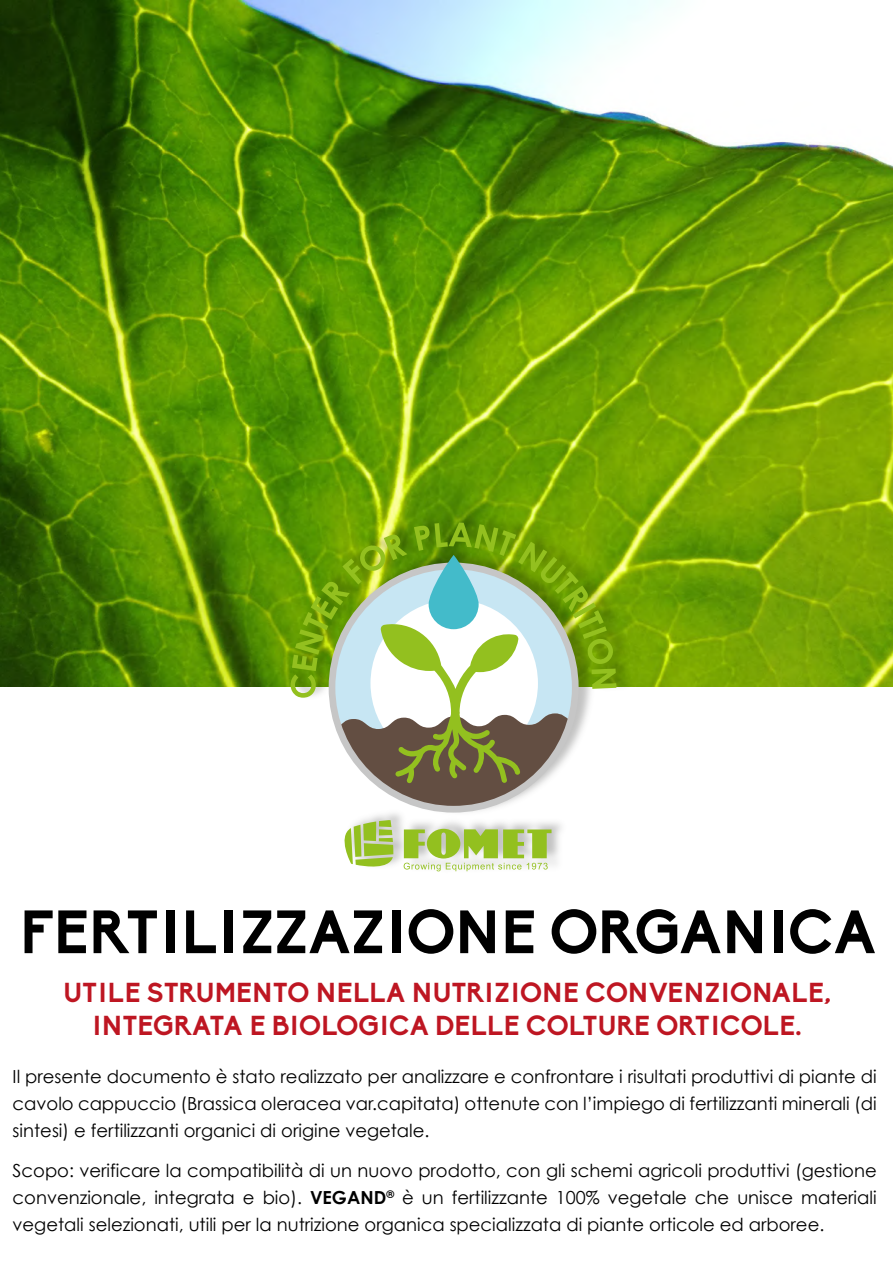
<style>
.page{position:relative;width:893px;height:1263px;background:#fff}
.page>*{position:absolute;margin:0;border:0;box-sizing:border-box;transform-origin:0 0}
.t1{font:700 60px "Biko";color:#000}
.t2{font:700 27px/32.4px "Biko";letter-spacing:.01em;color:#be1622;text-align:center}
.t3{font:18px/27px "Century Gothic";color:#000;text-align:justify}
.s1{font-weight:700}
</style>
<div class="page">
<img style="left:0;top:0;width:893px;height:686px">
<img style="left:289px;top:508px;width:346px;height:364px">
<svg style="left:336px;top:820px;width:57px;height:50px"></svg>
<svg style="left:404px;top:829px;width:147px;height:42px"></svg>
<svg style="left:291px;top:522px;width:325px;height:289px"></svg>
<h1 class="t1" style="left:21px;top:896px;width:857px">FERTILIZZAZIONE ORGANICA</h1>
<h2 class="t2" style="left:64px;top:977px;width:768px">UTILE STRUMENTO NELLA NUTRIZIONE CONVENZIONALE,<br>INTEGRATA E BIOLOGICA DELLE COLTURE ORTICOLE.</h2>
<p class="t3" style="left:13px;top:1062px;width:866px">Il presente documento è stato realizzato per analizzare e confrontare i risultati produttivi di piante di cavolo cappuccio (Brassica oleracea var.capitata) ottenute con l’impiego di fertilizzanti minerali (di sintesi) e fertilizzanti organici di origine vegetale.</p>
<p class="t3" style="left:13px;top:1157px;width:866px">Scopo: verificare la compatibilità di un nuovo prodotto, con gli schemi agricoli produttivi (gestione convenzionale, integrata e bio). <span class="s1">VEGAND</span><sup>®</sup> è un fertilizzante 100% vegetale che unisce materiali vegetali selezionati, utili per la nutrizione organica specializzata di piante orticole ed arboree.</p>
</div>
